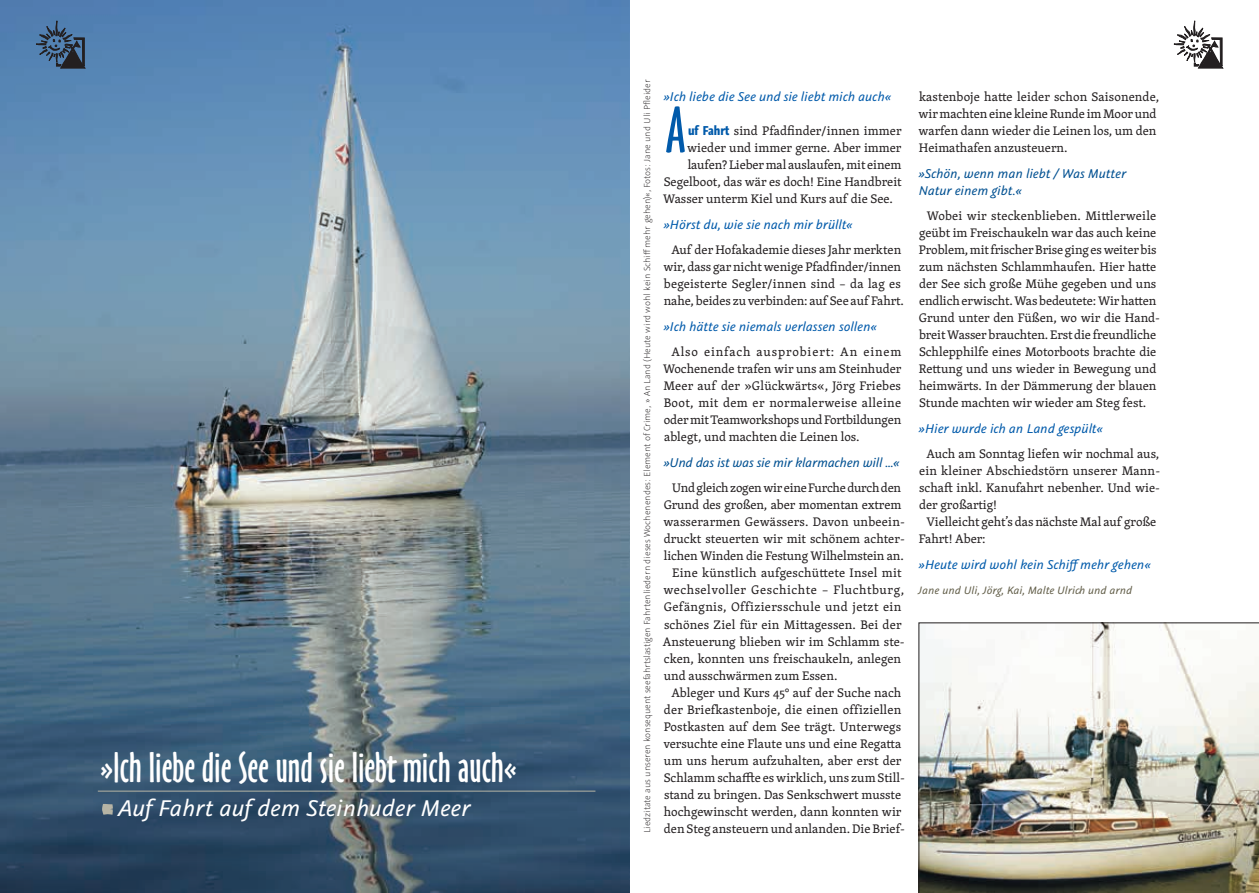
<style>
.page{position:relative;width:1259px;height:893px;background:#fff}
.page>*{position:absolute;margin:0;border:0;box-sizing:border-box;transform-origin:0 0}
.t1{font:60.3px "Oz Handicraft BT";color:#015aaa}
.t2{font:39.75px "Oz Handicraft BT";color:#fff}
.t3{font:italic 25.5px "Graublau Sans";color:#fff}
.t4{font:italic 14.25px "Graublau Sans";letter-spacing:-.005em;color:#015aaa}
.t5{font:italic 14.25px/17px "Graublau Sans";letter-spacing:-.01em;color:#015091}
.t6{font:12.75px/17px "Skolar";color:#231f20}
.t7{font:12.75px "Skolar";letter-spacing:.025em;color:#231f20}
.t8{font:12.75px "Skolar";letter-spacing:-.02em;color:#231f20}
.t9{font:12.75px "Skolar";letter-spacing:.045em;color:#231f20}
.t10{font:italic 12px "Graublau Sans";color:#64604b}
.t11{font:300 9.75px "Graublau Sans";color:#231f20}
.s1{font-family:"Graublau Web";font-weight:700;font-size:12px;color:#015aaa}
</style>
<div class="page">
<img style="left:0;top:0;width:629px;height:893px">
<img style="left:918px;top:623px;width:341px;height:270px">
<hr style="left:98px;top:791px;width:497px;height:1px;background:#b6b4a5">
<svg style="left:102px;top:804px;width:11px;height:11px"></svg>
<svg style="left:1174px;top:21px;width:49px;height:47px"></svg>
<svg style="left:36px;top:20px;width:49px;height:48px;background:#415f7f"></svg>
<h2 class="t2" style="left:100px;top:745px;width:418px">»Ich liebe die See und sie liebt mich auch«</h2>
<h3 class="t3" style="left:118px;top:792px;width:353px">Auf Fahrt auf dem Steinhuder Meer</h3>
<p class="t11" style="left:641px;top:833px;width:755px;rotate:-90deg">Liedzitate aus unseren konsequent seefahrtslastigen Fahrtenliedern dieses Wochenendes: Element of Crime, » An Land (Heute wird wohl kein Schiff mehr gehen)«, Fotos: Jane und Uli Pfleider</p>
<p class="t4" style="left:663px;top:88px;width:230px">»Ich liebe die See und sie liebt mich auch«</p>
<h1 class="t1" style="left:666px;top:95px;width:21px">A</h1>
<p class="t6" style="left:688px;top:122px;width:215px"><span class="s1">uf Fahrt</span> sind Pfadfinder/innen immer</p>
<p class="t6" style="left:687px;top:139px;width:216px">wieder und immer gerne. Aber immer</p>
<p class="t6" style="left:687px;top:156px;width:215px">laufen? Lieber mal auslaufen, mit einem</p>
<p class="t6" style="left:664px;top:173px;width:239px">Segelboot, das wär es doch! Eine Handbreit</p>
<p class="t6" style="left:663px;top:190px;width:231px">Wasser unterm Kiel und Kurs auf die See.</p>
<p class="t4" style="left:663px;top:215px;width:191px">»Hörst du, wie sie nach mir brüllt«</p>
<p class="t6" style="left:663px;top:241px;width:242px;text-align:center">Auf der Hofakademie dieses Jahr merkten wir, dass gar nicht wenige Pfadfinder/innen begeisterte Segler/innen sind – da lag es nahe, beides zu verbinden: auf See auf Fahrt.</p>
<p class="t4" style="left:663px;top:317px;width:215px">»Ich hätte sie niemals verlassen sollen«</p>
<p class="t6" style="left:663px;top:343px;width:240px;text-align:justify;text-indent:8px">Also einfach ausprobiert: An einem Wochenende trafen wir uns am Steinhuder Meer auf der »Glückwärts«, Jörg Friebes Boot, mit dem er normalerweise alleine oder mit Teamworkshops und Fortbildungen ablegt, und machten die Leinen los.</p>
<p class="t5" style="left:663px;top:454px;width:238px">»Und das ist was sie mir klarmachen will ...«</p>
<p class="t8" style="left:672px;top:479px;width:230px">Und gleich zogen wir eine Furche durch den</p>
<p class="t6" style="left:663px;top:496px;width:239px">Grund des großen, aber momentan extrem</p>
<p class="t6" style="left:663px;top:513px;width:243px">wasserarmen Gewässers. Davon unbeein-</p>
<p class="t6" style="left:664px;top:530px;width:242px">druckt steuerten wir mit schönem achter-</p>
<p class="t6" style="left:664px;top:547px;width:241px">lichen Winden die Festung Wilhelmstein an.</p>
<p class="t6" style="left:672px;top:564px;width:231px">Eine künstlich aufgeschüttete Insel mit</p>
<p class="t9" style="left:663px;top:581px;width:242px">wechselvoller Geschichte – Fluchtburg,</p>
<p class="t7" style="left:663px;top:598px;width:239px">Gefängnis, Offiziersschule und jetzt ein</p>
<p class="t6" style="left:664px;top:615px;width:239px">schönes Ziel für ein Mittagessen. Bei der</p>
<p class="t6" style="left:663px;top:632px;width:243px">Ansteuerung blieben wir im Schlamm ste-</p>
<p class="t6" style="left:664px;top:649px;width:239px">cken, konnten uns freischaukeln, anlegen</p>
<p class="t6" style="left:664px;top:666px;width:175px">und ausschwärmen zum Essen.</p>
<p class="t6" style="left:671px;top:683px;width:231px">Ableger und Kurs 45° auf der Suche nach</p>
<p class="t6" style="left:664px;top:700px;width:239px">der Briefkastenboje, die einen offiziellen</p>
<p class="t6" style="left:663px;top:717px;width:239px">Postkasten auf dem See trägt. Unterwegs</p>
<p class="t6" style="left:663px;top:734px;width:239px">versuchte eine Flaute uns und eine Regatta</p>
<p class="t6" style="left:664px;top:751px;width:239px">um uns herum aufzuhalten, aber erst der</p>
<p class="t6" style="left:664px;top:768px;width:243px">Schlamm schaffte es wirklich, uns zum Still-</p>
<p class="t6" style="left:664px;top:785px;width:239px">stand zu bringen. Das Senkschwert musste</p>
<p class="t6" style="left:664px;top:802px;width:239px">hochgewinscht werden, dann konnten wir</p>
<p class="t6" style="left:664px;top:819px;width:242px">den Steg ansteuern und anlanden. Die Brief-</p>
<p class="t6" style="left:918px;top:88px;width:242px">kastenboje hatte leider schon Saisonende, wir machten eine kleine Runde im Moor und warfen dann wieder die Leinen los, um den Heimathafen anzusteuern.</p>
<p class="t5" style="left:918px;top:164px;width:209px">»Schön, wenn man liebt / Was Mutter<br>Natur einem gibt.«</p>
<p class="t6" style="left:919px;top:207px;width:243px;text-indent:8px">Wobei wir steckenblieben. Mittlerweile geübt im Freischaukeln war das auch keine Problem, mit frischer Brise ging es weiter bis zum nächsten Schlammhaufen. Hier hatte der See sich große Mühe gegeben und uns endlich erwischt. Was bedeutete: Wir hatten Grund unter den Füßen, wo wir die Hand&shy;breit Wasser brauchten. Erst die freundliche Schlepphilfe eines Motorboots brachte die Rettung und uns wieder in Bewegung und heimwärts. In der Dämmerung der blauen Stunde machten wir wieder am Steg fest.</p>
<p class="t4" style="left:918px;top:419px;width:186px">»Hier wurde ich an Land gespült«</p>
<p class="t6" style="left:926px;top:445px;width:234px">Auch am Sonntag liefen wir nochmal aus,</p>
<p class="t6" style="left:919px;top:462px;width:242px">ein kleiner Abschiedstörn unserer Mann-</p>
<p class="t6" style="left:919px;top:479px;width:242px">schaft inkl. Kanufahrt nebenher. Und wie-</p>
<p class="t6" style="left:919px;top:496px;width:80px">der großartig!</p>
<p class="t6" style="left:926px;top:513px;width:231px">Vielleicht geht’s das nächste Mal auf große</p>
<p class="t6" style="left:919px;top:530px;width:68px">Fahrt! Aber:</p>
<p class="t4" style="left:918px;top:555px;width:234px">»Heute wird wohl kein Schiffmehr gehen«</p>
<p class="t10" style="left:918px;top:583px;width:215px">Jane und Uli, Jörg, Kai, Malte Ulrich und arnd</p>
</div>
